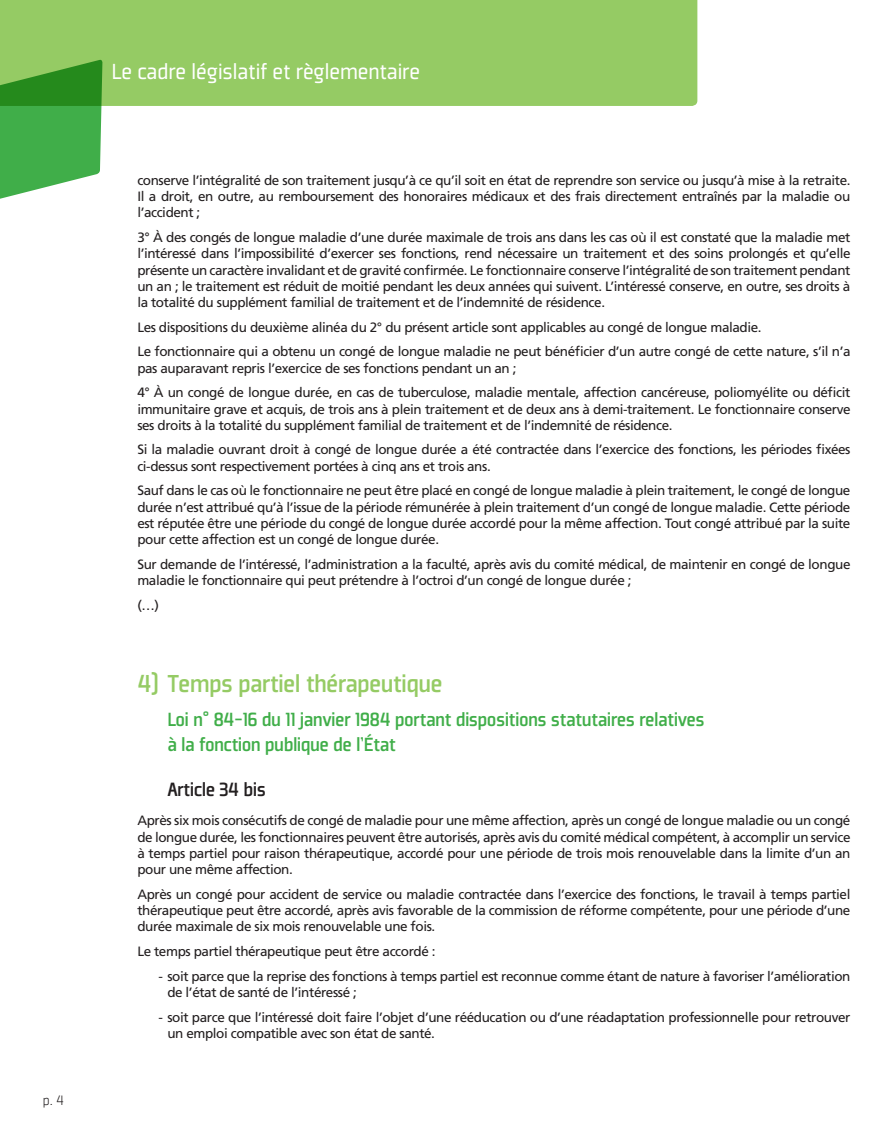
<style>
.page{position:relative;width:893px;height:1136px;background:#fff}
.page>*{position:absolute;margin:0;border:0;box-sizing:border-box;transform-origin:0 0}
.t1{font:500 27px "Plexes";letter-spacing:-.03em;color:#95cb64}
.t2{font:24px "Plexes";letter-spacing:-.03em;color:#fff}
.t3{font:500 21px/25.2px "Plexes";letter-spacing:-.03em;color:#40ae49}
.t4{font:500 21px "Plexes";letter-spacing:-.03em;color:#231f20}
.t5{font:300 15px "Plexes";color:#231f20}
.t6{font:13.5px/16.2px "Frutiger";letter-spacing:-.03em;color:#231f20}
</style>
<div class="page">
<div style="left:0;top:0;width:697px;height:106px;background:#95cb64"></div>
<svg style="left:0;top:59px;width:102px;height:140px;background:#53af51"></svg>
<p class="t5" style="left:43px;top:1092px;width:24px">p. 4</p>
<h2 class="t2" style="left:112px;top:58px;width:310px">Le cadre législatif et règlementaire</h2>
<p class="t6" style="left:137px;top:172px;width:715px;text-align:justify">conserve l’intégralité de son traitement jusqu’à ce qu’il soit en état de reprendre son service ou jusqu’à mise à la retraite.<br>Il a droit, en outre, au remboursement des honoraires médicaux et des frais directement entraînés par la maladie ou l’accident ;</p>
<p class="t6" style="left:137px;top:229px;width:715px;text-align:justify">3° À des congés de longue maladie d’une durée maximale de trois ans dans les cas où il est constaté que la maladie met l’intéressé dans l’impossibilité d’exercer ses fonctions, rend nécessaire un traitement et des soins prolongés et qu’elle présente un caractère invalidant et de gravité confirmée. Le fonctionnaire conserve l’intégralité de son traitement pendant un an ; le traitement est réduit de moitié pendant les deux années qui suivent. L’intéressé conserve, en outre, ses droits à la totalité du supplément familial de traitement et de l’indemnité de résidence.</p>
<p class="t6" style="left:137px;top:314px;width:715px;line-height:24.8px">Les dispositions du deuxième alinéa du 2° du présent article sont applicables au congé de longue maladie.<br>Le fonctionnaire qui a obtenu un congé de longue maladie ne peut bénéficier d’un autre congé de cette nature, s’il n’a</p>
<p class="t6" style="left:137px;top:355px;width:715px;line-height:24.8px">pas auparavant repris l’exercice de ses fonctions pendant un an ;<br>4° À un congé de longue durée, en cas de tuberculose, maladie mentale, affection cancéreuse, poliomyélite ou déficit</p>
<p class="t6" style="left:137px;top:400px;width:715px">immunitaire grave et acquis, de trois ans à plein traitement et de deux ans à demi-traitement. Le fonctionnaire conserve ses droits à la totalité du supplément familial de traitement et de l’indemnité de résidence.</p>
<p class="t6" style="left:137px;top:441px;width:715px">Si la maladie ouvrant droit à congé de longue durée a été contractée dans l’exercice des fonctions, les périodes fixées ci-dessus sont respectivement portées à cinq ans et trois ans.</p>
<p class="t6" style="left:137px;top:482px;width:714px;text-align:justify">Sauf dans le cas où le fonctionnaire ne peut être placé en congé de longue maladie à plein traitement, le congé de longue durée n’est attribué qu’à l’issue de la période rémunérée à plein traitement d’un congé de longue maladie. Cette période est réputée être une période du congé de longue durée accordé pour la même affection. Tout congé attribué par la suite pour cette affection est un congé de longue durée.</p>
<p class="t6" style="left:137px;top:555px;width:715px">Sur demande de l’intéressé, l’administration a la faculté, après avis du comité médical, de maintenir en congé de longue maladie le fonctionnaire qui peut prétendre à l’octroi d’un congé de longue durée ;</p>
<p class="t6" style="left:137px;top:596px;width:23px">(…)</p>
<h1 class="t1" style="left:137px;top:669px;width:307px">4) Temps partiel thérapeutique</h1>
<h3 class="t3" style="left:167px;top:706px;width:539px">Loi n° 84-16 du 11 janvier 1984 portant dispositions statutaires relatives à la fonction publique de l’État</h3>
<h3 class="t4" style="left:167px;top:778px;width:100px">Article 34 bis</h3>
<p class="t6" style="left:137px;top:812px;width:715px;text-align:justify">Après six mois consécutifs de congé de maladie pour une même affection, après un congé de longue maladie ou un congé de longue durée, les fonctionnaires peuvent être autorisés, après avis du comité médical compétent, à accomplir un service à temps partiel pour raison thérapeutique, accordé pour une période de trois mois renouvelable dans la limite d’un an pour une même affection.</p>
<p class="t6" style="left:137px;top:885px;width:715px;text-align:justify">Après un congé pour accident de service ou maladie contractée dans l’exercice des fonctions, le travail à temps partiel thérapeutique peut être accordé, après avis favorable de la commission de réforme compétente, pour une période d’une durée maximale de six mois renouvelable une fois.</p>
<p class="t6" style="left:137px;top:942px;width:300px">Le temps partiel thérapeutique peut être accordé :</p>
<p class="t6" style="left:167px;top:967px;width:685px;text-indent:-9px">- soit parce que la reprise des fonctions à temps partiel est reconnue comme étant de nature à favoriser l’amélioration de l’état de santé de l’intéressé ;</p>
<p class="t6" style="left:167px;top:1008px;width:685px;text-indent:-9px">- soit parce que l’intéressé doit faire l’objet d’une rééducation ou d’une réadaptation professionnelle pour retrouver un emploi compatible avec son état de santé.</p>
</div>
